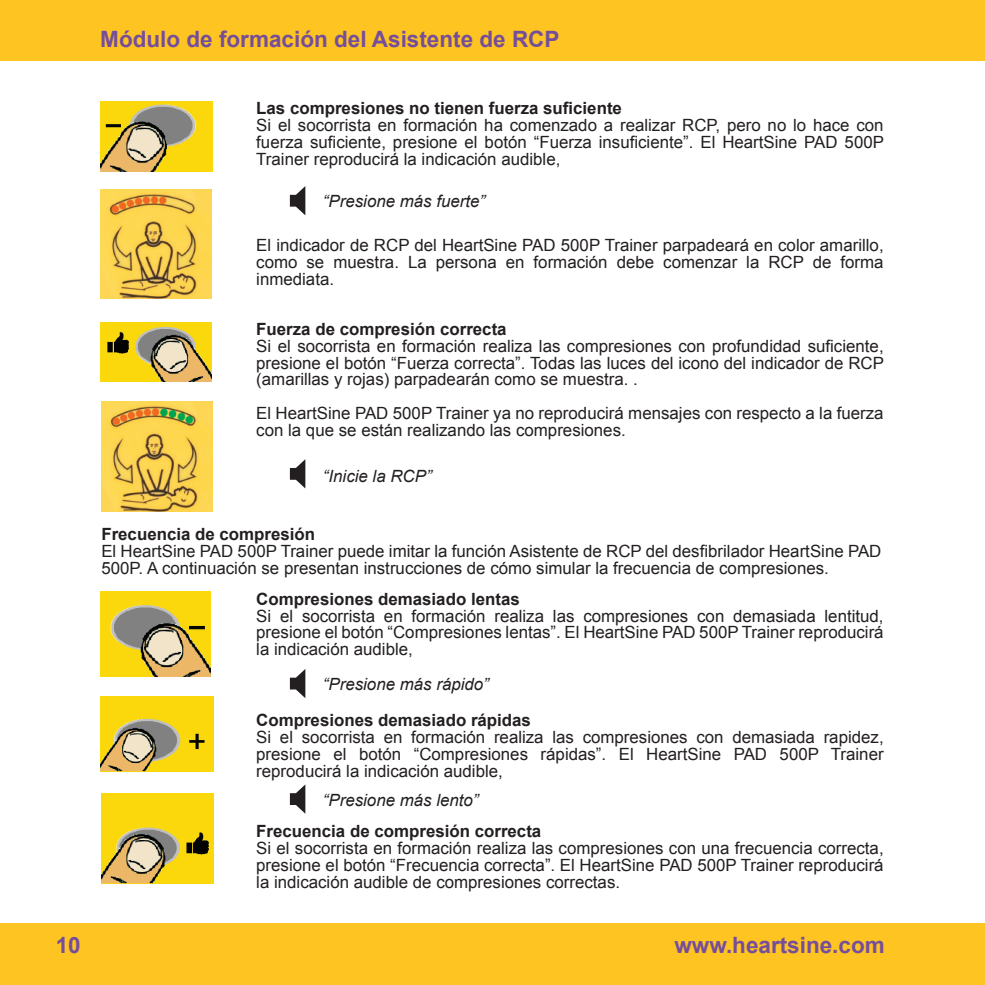
<style>
.page{position:relative;width:985px;height:985px;background:#fff}
.page>*{position:absolute;margin:0;border:0;box-sizing:border-box;transform-origin:0 0}
.t1{font:700 22.5px "Arial";color:#754e9b}
.t2{font:16.88px/16.9px "Arial";color:#231f20;text-align:justify}
.t3{font:700 16.88px "Arial";color:#231f20}
.t4{font:italic 16.88px "Arial";color:#231f20}
</style>
<div class="page">
<div style="left:0;top:923px;width:965px;height:62px;background:#fec422"></div>
<div style="left:965px;top:923px;width:20px;height:62px;background:#fec422"></div>
<div style="left:0;top:0;width:985px;height:60px;background:#fec422"></div>
<img style="left:101px;top:101px;width:111px;height:71px">
<img style="left:100px;top:322px;width:111px;height:60px">
<img style="left:100px;top:592px;width:110px;height:84px">
<img style="left:101px;top:696px;width:112px;height:75px">
<img style="left:101px;top:793px;width:112px;height:91px">
<svg style="left:290px;top:186px;width:15px;height:29px"></svg>
<svg style="left:290px;top:459px;width:15px;height:29px"></svg>
<svg style="left:290px;top:669px;width:15px;height:29px"></svg>
<svg style="left:290px;top:785px;width:15px;height:29px"></svg>
<img style="left:101px;top:190px;width:110px;height:109px">
<img style="left:101px;top:402px;width:112px;height:109px">
<h1 class="t1" style="left:100px;top:24px;width:461px">Módulo de formación del Asistente de RCP</h1>
<p class="t3" style="left:256px;top:97px;width:367px">Las compresiones no tienen fuerza suficiente</p>
<p class="t2" style="left:256px;top:117px;width:629px">Si el socorrista en formación ha comenzado a realizar RCP, pero no lo hace con fuerza suficiente, presione el botón “Fuerza insuficiente”. El HeartSine PAD 500P Trainer reproducirá la indicación audible,</p>
<p class="t4" style="left:323px;top:191px;width:164px">“Presione más fuerte”</p>
<p class="t2" style="left:256px;top:237px;width:629px">El indicador de RCP del HeartSine PAD 500P Trainer parpadeará en color amarillo, como se muestra. La persona en formación debe comenzar la RCP de forma inmediata.</p>
<p class="t3" style="left:256px;top:318px;width:252px">Fuerza de compresión correcta</p>
<p class="t2" style="left:256px;top:337px;width:629px">Si el socorrista en formación realiza las compresiones con profundidad suficiente, presione el botón “Fuerza correcta”. Todas las luces del icono del indicador de RCP (amarillas y rojas) parpadearán como se muestra. .</p>
<p class="t2" style="left:256px;top:405px;width:629px">El HeartSine PAD 500P Trainer ya no reproducirá mensajes con respecto a la fuerza con la que se están realizando las compresiones.</p>
<p class="t4" style="left:323px;top:465px;width:110px">“Inicie la RCP”</p>
<p class="t3" style="left:101px;top:523px;width:215px">Frecuencia de compresión</p>
<p class="t2" style="left:101px;top:543px;width:782px">El HeartSine PAD 500P Trainer puede imitar la función Asistente de RCP del desfibrilador HeartSine PAD<br>500P. A continuación se presentan instrucciones de cómo simular la frecuencia de compresiones.</p>
<p class="t3" style="left:256px;top:588px;width:265px">Compresiones demasiado lentas</p>
<p class="t2" style="left:256px;top:607px;width:629px">Si el socorrista en formación realiza las compresiones con demasiada lentitud, presione el botón “Compresiones lentas”. El HeartSine PAD 500P Trainer reproducirá la indicación audible,</p>
<p class="t4" style="left:323px;top:673px;width:167px">“Presione más rápido”</p>
<p class="t3" style="left:256px;top:709px;width:276px">Compresiones demasiado rápidas</p>
<p class="t2" style="left:256px;top:729px;width:629px">Si el socorrista en formación realiza las compresiones con demasiada rapidez, presione el botón “Compresiones rápidas”. El HeartSine PAD 500P Trainer reproducirá la indicación audible,</p>
<p class="t4" style="left:323px;top:789px;width:157px">“Presione más lento”</p>
<p class="t3" style="left:256px;top:820px;width:287px">Frecuencia de compresión correcta</p>
<p class="t2" style="left:256px;top:840px;width:629px">Si el socorrista en formación realiza las compresiones con una frecuencia correcta, presione el botón “Frecuencia correcta”. El HeartSine PAD 500P Trainer reproducirá la indicación audible de compresiones correctas.</p>
<h1 class="t1" style="left:56px;top:930px;width:27px">10</h1>
<h1 class="t1" style="left:674px;top:930px;width:212px">www.heartsine.com</h1>
</div>
